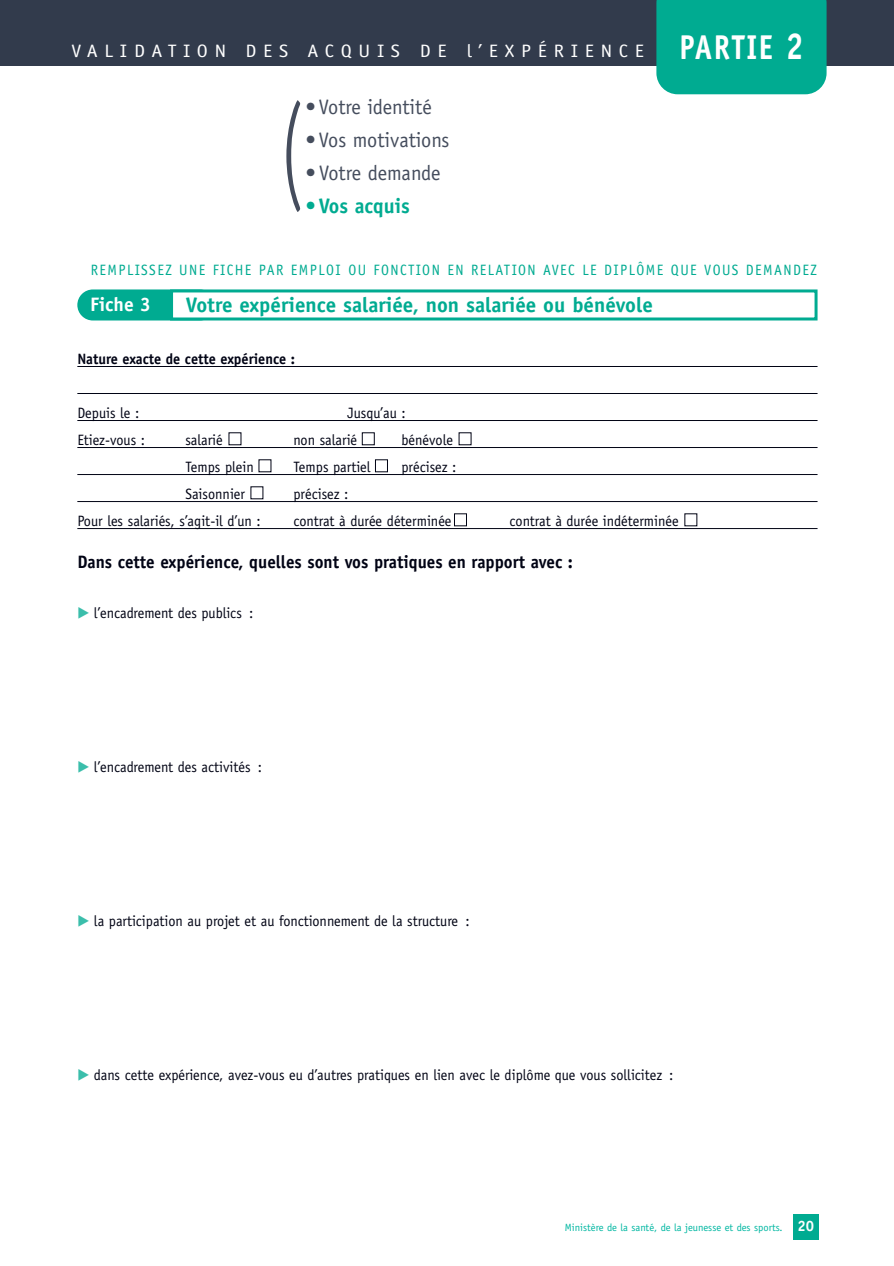
<style>
.page{position:relative;width:894px;height:1266px;background:#fff}
.page>*{position:absolute;margin:0;border:0;box-sizing:border-box;transform-origin:0 0}
.t1{font:116.7px "Officina Sans";color:#454d5d;scale:.5 1}
.t2{font:700 21px "Officina Sans";color:#00ab91}
.t3{font:21px "Officina Sans";color:#454d5d}
.t4{font:21px "Officina Sans";letter-spacing:-.02em;color:#454d5d}
.t5{font:700 19.5px "Officina Sans";color:#fff}
.t6{font:700 18px "Officina Sans";color:#000314;scale:.95 1}
.t7{font:18px "Officina Sans";letter-spacing:.34em;color:#fff;scale:1.1 1}
.t8{font:15px "Officina Sans";color:#000314;scale:.95 1}
.t9{font:15px "Officina Sans";letter-spacing:.1em;color:#00ab91;scale:.95 1}
.t10{font:700 15px "Officina Sans";color:#000314;scale:.95 1}
.t11{font:10.5px "Officina Sans";color:#00b7a2}
.s1{font-weight:700;font-size:34.5px}
.s2{font-weight:700;font-size:37.5px}
.s3{font-weight:700}
.s4{font-weight:400}
.s5{font-family:"European Pi Three";color:#3bbeab}
.s6{font-weight:700;font-size:15px;color:#fff}
</style>
<div class="page">
<div style="left:0;top:0;width:894px;height:66px;background:#323b4c"></div>
<div style="left:656px;top:0;width:170px;height:94px;background:#00ab91"></div>
<div style="left:793px;top:1214px;width:25px;height:25px;background:#00ab91"></div>
<hr style="left:77px;top:366px;width:740px;height:1px;background:#000314">
<hr style="left:77px;top:393px;width:740px;height:1px;background:#000314">
<hr style="left:77px;top:420px;width:740px;height:1px;background:#000314">
<hr style="left:77px;top:447px;width:740px;height:1px;background:#000314">
<hr style="left:77px;top:474px;width:740px;height:1px;background:#000314">
<hr style="left:77px;top:501px;width:740px;height:1px;background:#000314">
<hr style="left:77px;top:528px;width:740px;height:1px;background:#000314">
<div style="left:454px;top:513px;width:13px;height:13px;border:1px solid #000314"></div>
<div style="left:375px;top:459px;width:13px;height:13px;border:1px solid #000314"></div>
<div style="left:362px;top:432px;width:12px;height:13px;border:1px solid #000314"></div>
<div style="left:77px;top:289px;width:138px;height:31px;background:#00ab91;border-radius:16px"></div>
<div style="left:173px;top:292px;width:641px;height:25px;background:#fff"></div>
<div style="left:170px;top:289px;width:647px;height:31px;border:3px solid #00ab91"></div>
<p class="t7" style="left:71px;top:44px;width:667px">VALIDATION DES ACQUIS DE l’EXPÉRIENCE <span class="s1">PARTIE</span> <span class="s2">2</span></p>
<h2 class="t3" style="left:305px;top:99px;width:128px">• Votre identité</h2>
<h2 class="t3" style="left:305px;top:132px;width:145px">• Vos motivations</h2>
<h2 class="t4" style="left:305px;top:165px;width:136px"><span class="s3">•</span> Votre demande</h2>
<h2 class="t2" style="left:305px;top:198px;width:106px"><span class="s4">•</span>Vos acquis</h2>
<h1 class="t1" style="left:281px;top:100px;width:45px">(</h1>
<p class="t9" style="left:91px;top:264px;width:766px">REMPLISSEZ UNE FICHE PAR EMPLOI OU FONCTION EN RELATION AVEC LE DIPLÔME QUE VOUS DEMANDEZ</p>
<h3 class="t5" style="left:90px;top:297px;width:62px">Fiche 3</h3>
<h2 class="t2" style="left:186px;top:297px;width:468px">Votre expérience salariée, non salariée ou bénévole</h2>
<p class="t10" style="left:77px;top:353px;width:231px">Nature exacte de cette expérience :</p>
<p class="t8" style="left:77px;top:407px;width:67px">Depuis le :</p>
<p class="t8" style="left:347px;top:407px;width:63px">Jusqu’au :</p>
<p class="t8" style="left:77px;top:434px;width:73px">Etiez-vous :</p>
<p class="t8" style="left:185px;top:434px;width:41px">salarié</p>
<p class="t8" style="left:293px;top:434px;width:69px">non salarié</p>
<p class="t8" style="left:401px;top:434px;width:56px">bénévole</p>
<p class="t8" style="left:185px;top:461px;width:74px">Temps plein</p>
<p class="t8" style="left:293px;top:461px;width:82px">Temps partiel</p>
<p class="t8" style="left:401px;top:461px;width:59px">précisez :</p>
<p class="t8" style="left:185px;top:488px;width:64px">Saisonnier</p>
<p class="t8" style="left:293px;top:488px;width:59px">précisez :</p>
<p class="t8" style="left:77px;top:515px;width:195px">Pour les salariés, s’agit-il d’un :</p>
<p class="t8" style="left:293px;top:515px;width:168px">contrat à durée déterminée</p>
<p class="t8" style="left:509px;top:515px;width:180px">contrat à durée indéterminée</p>
<p class="t6" style="left:77px;top:555px;width:523px">Dans cette expérience, quelles sont vos pratiques en rapport avec :</p>
<p class="t8" style="left:77px;top:606px;width:187px"><span class="s5">-</span> l’encadrement des publics :</p>
<p class="t8" style="left:77px;top:760px;width:196px"><span class="s5">-</span> l’encadrement des activités :</p>
<p class="t8" style="left:77px;top:914px;width:414px"><span class="s5">-</span> la participation au projet et au fonctionnement de la structure :</p>
<p class="t8" style="left:77px;top:1068px;width:629px"><span class="s5">-</span> dans cette expérience, avez-vous eu d’autres pratiques en lien avec le diplôme que vous sollicitez :</p>
<p class="t11" style="left:564px;top:1223px;width:251px">Ministère de la santé, de la jeunesse et des sports. <span class="s6">20</span></p>
</div>
